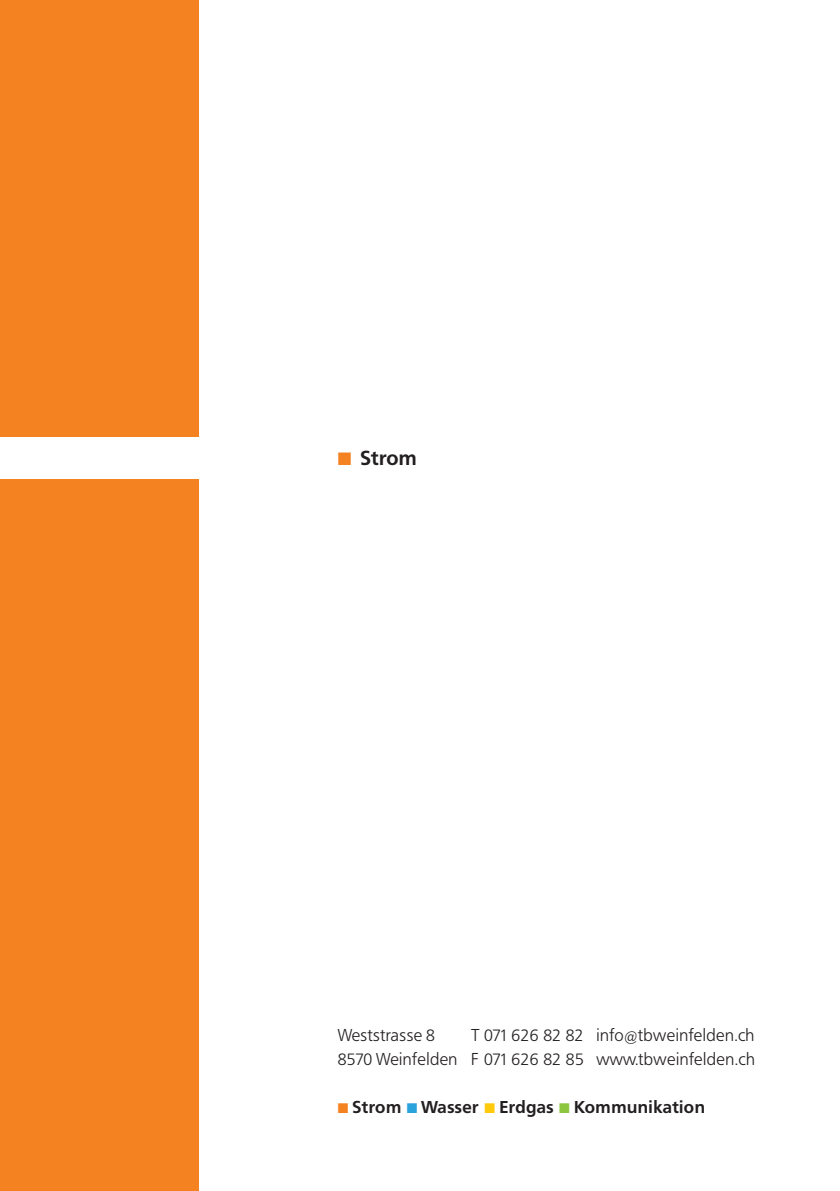
<style>
.page{position:relative;width:840px;height:1191px;background:#fff}
.page>*{position:absolute;margin:0;border:0;box-sizing:border-box;transform-origin:0 0}
.t1{font:700 20px "Frutiger BQ";color:#231f20}
.t2{font:300 17px/24px "Frutiger BQ";color:#231f20;text-align:right}
.t3{font:700 17px "Frutiger BQ";color:#231f20}
.s1{color:#f58220}
.s2{font-size:16.2px}
.s3{font-size:15px}
.s4{color:#2aa2db}
.s5{color:#feca0a}
.s6{color:#8bc63e}
</style>
<div class="page">
<div style="left:0;top:0;width:198px;height:437px;background:#f58220"></div>
<div style="left:0;top:479px;width:198px;height:712px;background:#f58220"></div>
<p class="t1" style="left:337px;top:446px;width:81px"><span class="s1">■</span> Strom</p>
<p class="t2" style="left:337px;top:1023px;width:418px">T <span class="s2">071 626 82 82</span> info<span class="s3">@</span>tbweinfelden.ch<br><span class="s2">8570</span> Weinfelden F <span class="s2">071 626 82 85</span> www.tbweinfelden.ch</p>
<p class="t3" style="left:337px;top:1097px;width:368px"><span class="s1">■</span> Strom <span class="s4">■</span> Wasser <span class="s5">■</span> Erdgas <span class="s6">■</span> Kommunikation</p>
<p class="t2" style="left:337px;top:1023px;width:99px">Weststrasse <span class="s2">8</span></p>
</div>
